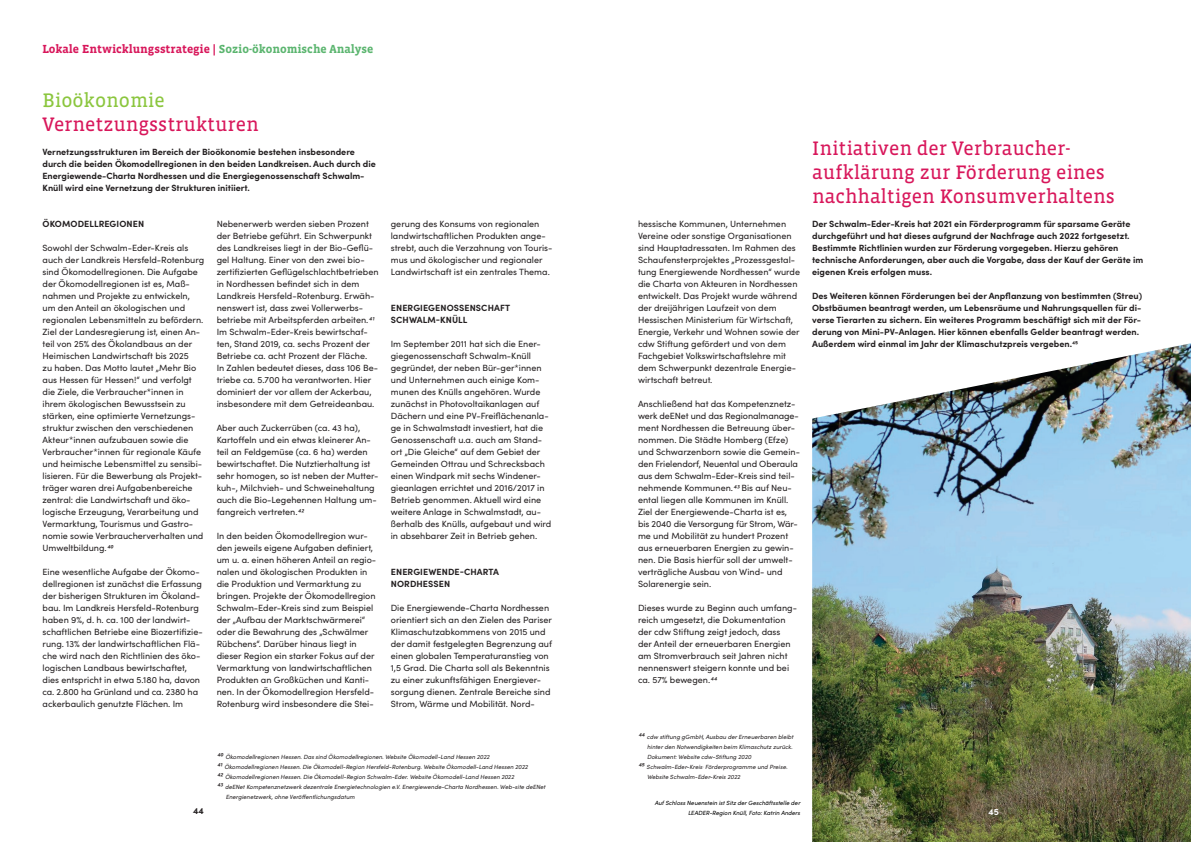
<style>
.page{position:relative;width:1191px;height:842px;background:#fff}
.page>*{position:absolute;margin:0;border:0;box-sizing:border-box;transform-origin:0 0}
.t1{font:20px/24px "Vista Slab OTCE";color:#d8175b}
.t2{font:20px "Vista Slab OTCE";color:#8bc63e}
.t3{font:700 12px "Vista Slab OTCE";color:#d8175b}
.t4{font:9px/12px "Sofia Pro";color:#231f20}
.t5{font:700 9px/12px "Sofia Pro";color:#231f20}
.t6{font:700 9px "Sofia Pro";color:#fff}
.t7{font:italic 6px "Sofia Pro";color:#231f20}
.t8{font:italic 6px/10px "Sofia Pro";color:#000;text-align:right}
.s1{color:#5bb56f}
.s2{font-style:italic}
.s3{font-size:9px}
</style>
<div class="page">
<img style="left:812px;top:343px;width:379px;height:499px">
<h2 class="t3" style="left:43px;top:42px;width:332px">Lokale Entwicklungsstrategie | <span class="s1">Sozio-ökonomische Analyse</span></h2>
<h1 class="t2" style="left:43px;top:89px;width:124px">Bioökonomie</h1>
<h1 class="t1" style="left:43px;top:112px;width:218px">Vernetzungsstrukturen</h1>
<p class="t5" style="left:43px;top:145px;width:335px">Vernetzungsstrukturen im Bereich der Bioökonomie bestehen insbesondere durch die beiden Ökomodellregionen in den beiden Landkreisen. Auch durch die Energiewende-Charta Nordhessen und die Energiegenossenschaft Schwalm-Knüll wird eine Vernetzung der Strukturen initiiert.</p>
<p class="t5" style="left:43px;top:217px;width:103px">ÖKOMODELLREGIONEN</p>
<p class="t4" style="left:43px;top:241px;width:163px">Sowohl der Schwalm-Eder-Kreis als auch der Landkreis Hersfeld-Rotenburg sind Ökomodellregionen. Die Aufgabe der Ökomodellregionen ist es, Maß&shy;nahmen und Projekte zu entwickeln, um den Anteil an ökologischen und regionalen Lebensmitteln zu befördern.<br>Ziel der Landesregierung ist, einen An&shy;teil von 25% des Ökolandbaus an der Heimischen Landwirtschaft bis 2025<br>zu haben. Das Motto lautet „Mehr Bio aus Hessen für Hessen!“ und verfolgt die Ziele, die Verbraucher*innen in ihrem ökologischen Bewusstsein zu stärken, eine optimierte Vernetzungs&shy;struktur zwischen den verschiedenen Akteur*innen aufzubauen sowie die Verbraucher*innen für regionale Käufe und heimische Lebensmittel zu sensibi&shy;lisieren. Für die Bewerbung als Projekt&shy;träger waren drei Aufgabenbereiche zentral: die Landwirtschaft und öko&shy;logische Erzeugung, Verarbeitung und Vermarktung, Tourismus und Gastro&shy;nomie sowie Verbraucherverhalten und Umweltbildung.<span class="s2">40</span></p>
<p class="t4" style="left:43px;top:565px;width:162px">Eine wesentliche Aufgabe der Ökomo&shy;dellregionen ist zunächst die Erfassung der bisherigen Strukturen im Ökoland&shy;bau. Im Landkreis Hersfeld-Rotenburg haben 9%, d. h. ca. 100 der landwirt&shy;schaftlichen Betriebe eine Biozertifizie&shy;rung. 13% der landwirtschaftlichen Flä&shy;che wird nach den Richtlinien des öko&shy;logischen Landbaus bewirtschaftet, dies entspricht in etwa 5.180 ha, davon ca. 2.800 ha Grünland und ca. 2380 ha ackerbaulich genutzte Flächen. Im</p>
<p class="t4" style="left:217px;top:217px;width:163px">Nebenerwerb werden sieben Prozent der Betriebe geführt. Ein Schwerpunkt des Landkreises liegt in der Bio-Geflü&shy;gel Haltung. Einer von den zwei bio&shy;zertifizierten Geflügelschlachtbetrieben in Nordhessen befindet sich in dem Landkreis Hersfeld-Rotenburg. Erwäh&shy;nenswert ist, dass zwei Vollerwerbs&shy;betriebe mit Arbeitspferden arbeiten.<span class="s2">41<br></span>Im Schwalm-Eder-Kreis bewirtschaf&shy;ten, Stand 2019, ca. sechs Prozent der Betriebe ca. acht Prozent der Fläche.<br>In Zahlen bedeutet dieses, dass 106 Be&shy;triebe ca. 5.700 ha verantworten. Hier dominiert der vor allem der Ackerbau, insbesondere mit dem Getreideanbau.</p>
<p class="t4" style="left:217px;top:421px;width:163px">Aber auch Zuckerrüben (ca. 43 ha), Kartoffeln und ein etwas kleinerer An&shy;teil an Feldgemüse (ca. 6 ha) werden bewirtschaftet. Die Nutztierhaltung ist sehr homogen, so ist neben der Mutter&shy;kuh-, Milchvieh- und Schweinehaltung auch die Bio-Legehennen Haltung um&shy;fangreich vertreten.<span class="s2">42</span></p>
<p class="t4" style="left:217px;top:529px;width:161px">In den beiden Ökomodellregion wur&shy;den jeweils eigene Aufgaben definiert, um u. a. einen höheren Anteil an regio&shy;nalen und ökologischen Produkten in die Produktion und Vermarktung zu bringen. Projekte der Ökomodellregion Schwalm-Eder-Kreis sind zum Beispiel der „Aufbau der Marktschwärmerei“ oder die Bewahrung des „Schwälmer Rübchens“. Darüber hinaus liegt in dieser Region ein starker Fokus auf der Vermarktung von landwirtschaftlichen Produkten an Großküchen und Kanti&shy;nen. In der Ökomodellregion Hersfeld-Rotenburg wird insbesondere die Stei-</p>
<p class="t4" style="left:391px;top:217px;width:163px">gerung des Konsums von regionalen landwirtschaftlichen Produkten ange&shy;strebt, auch die Verzahnung von Touris&shy;mus und ökologischer und regionaler Landwirtschaft ist ein zentrales Thema.</p>
<p class="t5" style="left:391px;top:301px;width:121px">ENERGIEGENOSSENSCHAFT<br>SCHWALM-KNÜLL</p>
<p class="t4" style="left:391px;top:337px;width:162px">Im September 2011 hat sich die Ener&shy;giegenossenschaft Schwalm-Knüll gegründet, der neben Bür-ger*innen und Unternehmen auch einige Kom&shy;munen des Knülls angehören. Wurde zunächst in Photovoltaikanlagen auf Dächern und eine PV-Freiflächenanla&shy;ge in Schwalmstadt investiert, hat die Genossenschaft u.a. auch am Stand&shy;ort „Die Gleiche“ auf dem Gebiet der Gemeinden Ottrau und Schrecksbach einen Windpark mit sechs Windener&shy;gieanlagen errichtet und 2016/2017 in Betrieb genommen. Aktuell wird eine weitere Anlage in Schwalmstadt, au&shy;ßerhalb des Knülls, aufgebaut und wird in absehbarer Zeit in Betrieb gehen.</p>
<p class="t5" style="left:391px;top:565px;width:110px">ENERGIEWENDE-CHARTA<br>NORDHESSEN</p>
<p class="t4" style="left:391px;top:601px;width:163px">Die Energiewende-Charta Nordhessen orientiert sich an den Zielen des Pariser Klimaschutzabkommens von 2015 und der damit festgelegten Begrenzung auf einen globalen Temperaturanstieg von 1,5 Grad. Die Charta soll als Bekenntnis zu einer zukunftsfähigen Energiever&shy;sorgung dienen. Zentrale Bereiche sind Strom, Wärme und Mobilität. Nord-</p>
<p class="t5" style="left:193px;top:804px;width:10px">4 4</p>
<p class="t7" style="left:217px;top:753px;width:273px"><span class="s3">40</span> Ökomodellregionen Hessen. Das sind Ökomodellregionen. Website Ökomodell-Land Hessen 2022</p>
<p class="t7" style="left:217px;top:763px;width:311px"><span class="s3">41</span> Ökomodellregionen Hessen. Die Ökomodell-Region Hersfeld-Rotenburg. Website Ökomodell-Land Hessen 2022</p>
<p class="t7" style="left:217px;top:773px;width:298px"><span class="s3">42</span> Ökomodellregionen Hessen. Die Ökomodell-Region Schwalm-Eder. Website Ökomodell-Land Hessen 2022</p>
<p class="t7" style="left:217px;top:783px;width:330px"><span class="s3">43</span> deENet Kompetenznetzwerk dezentrale Energietechnologien e.V. Energiewende-Charta Nordhessen. Web-site deENet</p>
<p class="t7" style="left:226px;top:793px;width:130px">Energienetzwerk, ohne Veröffentlichungsdatum</p>
<p class="t4" style="left:638px;top:217px;width:164px">hessische Kommunen, Unternehmen Vereine oder sonstige Organisationen sind Hauptadressaten. Im Rahmen des Schaufensterprojektes „Prozessgestal&shy;tung Energiewende Nordhessen“ wurde die Charta von Akteuren in Nordhessen entwickelt. Das Projekt wurde während der dreijährigen Laufzeit von dem Hessischen Ministerium für Wirtschaft, Energie, Verkehr und Wohnen sowie der cdw Stiftung gefördert und von dem Fachgebiet Volkswirtschaftslehre mit dem Schwerpunkt dezentrale Energie&shy;wirtschaft betreut.</p>
<p class="t4" style="left:638px;top:397px;width:163px">Anschließend hat das Kompetenznetz&shy;werk deENet und das Regionalmanage&shy;ment Nordhessen die Betreuung über&shy;nommen. Die Städte Homberg (Efze) und Schwarzenborn sowie die Gemein&shy;den Frielendorf, Neuental und Oberaula aus dem Schwalm-Eder-Kreis sind teil&shy;nehmende Kommunen.<span class="s2">43</span> Bis auf Neu&shy;ental liegen alle Kommunen im Knüll.<br>Ziel der Energiewende-Charta ist es, bis 2040 die Versorgung für Strom, Wär&shy;me und Mobilität zu hundert Prozent aus erneuerbaren Energien zu gewin&shy;nen. Die Basis hierfür soll der umwelt&shy;verträgliche Ausbau von Wind- und Solarenergie sein.</p>
<p class="t4" style="left:638px;top:601px;width:160px">Dieses wurde zu Beginn auch umfang&shy;reich umgesetzt, die Dokumentation der cdw Stiftung zeigt jedoch, dass<br>der Anteil der erneuerbaren Energien am Stromverbrauch seit Jahren nicht nennenswert steigern konnte und bei ca. 57% bewegen.<span class="s2">44</span></p>
<h1 class="t1" style="left:812px;top:136px;width:304px">Initiativen der Verbraucher&shy;aufklärung zur Förderung eines nachhaltigen Konsumverhaltens</h1>
<p class="t5" style="left:812px;top:217px;width:332px">Der Schwalm-Eder-Kreis hat 2021 ein Förderprogramm für sparsame Geräte durchgeführt und hat dieses aufgrund der Nachfrage auch 2022 fortgesetzt.<br>Bestimmte Richtlinien wurden zur Förderung vorgegeben. Hierzu gehören technische Anforderungen, aber auch die Vorgabe, dass der Kauf der Geräte im eigenen Kreis erfolgen muss.</p>
<p class="t5" style="left:812px;top:289px;width:331px">Des Weiteren können Förderungen bei der Anpflanzung von bestimmten (Streu)<br>Obstbäumen beantragt werden, um Lebensräume und Nahrungsquellen für di&shy;verse Tierarten zu sichern. Ein weiteres Programm beschäftigt sich mit der För&shy;derung von Mini-PV-Anlagen. Hier können ebenfalls Gelder beantragt werden.<br>Außerdem wird einmal im Jahr der Klimaschutzpreis vergeben.45</p>
<p class="t7" style="left:638px;top:733px;width:157px"><span class="s3">44</span> cdw stiftung gGmbH, Ausbau der Erneuerbaren bleibt</p>
<p class="t7" style="left:647px;top:743px;width:147px">hinter den Notwendigkeiten beim Klimaschutz zurück.</p>
<p class="t7" style="left:647px;top:753px;width:104px">Dokument: Website cdw-Stiftung 2020</p>
<p class="t7" style="left:638px;top:763px;width:151px"><span class="s3">45</span> Schwalm-Eder-Kreis. Förderprogramme und Preise.</p>
<p class="t7" style="left:647px;top:773px;width:94px">Website Schwalm-Eder-Kreis 2022</p>
<p class="t8" style="left:655px;top:798px;width:147px">Auf Schloss Neuenstein ist Sitz der Geschäftsstelle der<br>LEADER-Region Knüll, Foto: Katrin Anders</p>
<p class="t6" style="left:988px;top:805px;width:12px">45</p>
</div>
